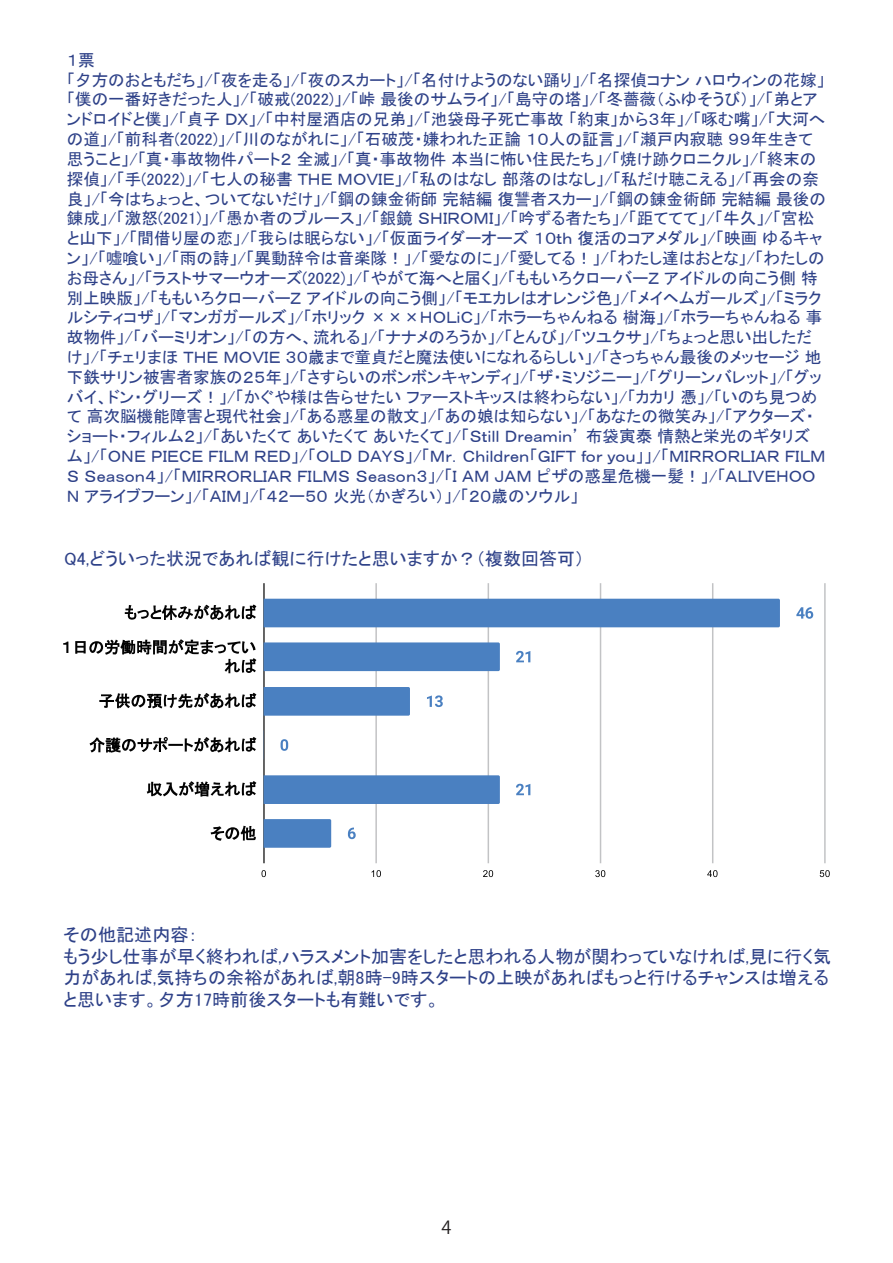
<style>
.page{position:relative;width:893px;height:1263px;background:#fff}
.page>*{position:absolute;margin:0;border:0;box-sizing:border-box;transform-origin:0 0}
.t1{font:18px/21.6px "MS P Gothic";color:#2e4188}
.t2{font:18px "Koz Go Pr 6 N";color:#231f20}
.t3{font:16.5px/19.8px "MS P Gothic";color:#2e4188}
</style>
<div class="page">
<hr style="left:263px;top:583px;width:2px;height:280px;background:#343434">
<hr style="left:375px;top:583px;width:2px;height:280px;background:#c2c3c5">
<hr style="left:488px;top:583px;width:1px;height:280px;background:#c2c3c5">
<hr style="left:600px;top:583px;width:1px;height:280px;background:#c2c3c5">
<hr style="left:712px;top:583px;width:1px;height:280px;background:#c2c3c5">
<hr style="left:824px;top:583px;width:2px;height:280px;background:#c2c3c5">
<svg style="left:264px;top:597px;width:516px;height:32px;background:#5c8cc7"></svg>
<svg style="left:264px;top:641px;width:236px;height:32px;background:#5c8dc7"></svg>
<svg style="left:264px;top:685px;width:146px;height:32px;background:#5c8dc7"></svg>
<svg style="left:264px;top:731px;width:1px;height:28px"></svg>
<svg style="left:264px;top:774px;width:236px;height:31px;background:#5789c5"></svg>
<svg style="left:264px;top:817px;width:68px;height:32px;background:#5e8ec7"></svg>
<svg style="left:796px;top:607px;width:18px;height:12px"></svg>
<svg style="left:516px;top:650px;width:15px;height:13px"></svg>
<svg style="left:427px;top:695px;width:16px;height:13px"></svg>
<svg style="left:280px;top:739px;width:9px;height:12px"></svg>
<svg style="left:516px;top:783px;width:15px;height:13px"></svg>
<svg style="left:347px;top:827px;width:9px;height:13px"></svg>
<svg style="left:125px;top:604px;width:131px;height:16px"></svg>
<svg style="left:63px;top:639px;width:193px;height:34px"></svg>
<svg style="left:99px;top:693px;width:157px;height:15px"></svg>
<svg style="left:90px;top:737px;width:166px;height:16px"></svg>
<svg style="left:147px;top:781px;width:109px;height:16px"></svg>
<svg style="left:211px;top:826px;width:45px;height:15px"></svg>
<svg style="left:261px;top:870px;width:5px;height:7px"></svg>
<svg style="left:372px;top:870px;width:9px;height:7px"></svg>
<svg style="left:483px;top:870px;width:10px;height:7px"></svg>
<svg style="left:595px;top:870px;width:10px;height:7px"></svg>
<svg style="left:707px;top:870px;width:10px;height:7px"></svg>
<svg style="left:820px;top:870px;width:10px;height:7px"></svg>
<p class="t3" style="left:67px;top:50px;width:761px">１票<br>「夕方のおともだち」/「夜を走る」/「夜のスカート」/「名付けようのない踊り」/「名探偵コナン ハロウィンの花嫁」「僕の一番好きだった人」/「破戒(2022)」/「峠 最後のサムライ」/「島守の塔」/「冬薔薇（ふゆそうび）」/「弟とアンドロイドと僕」/「貞子 ＤＸ」/「中村屋酒店の兄弟」/「池袋母子死亡事故 「約束」から３年」/「啄む嘴」/「大河への道」/「前科者(2022)」/「川のながれに」/「石破茂・嫌われた正論 １０人の証言」/「瀬戸内寂聴 ９９年生きて思うこと」/「真・事故物件パート２ 全滅」/「真・事故物件 本当に怖い住民たち」/「焼け跡クロニクル」/「終末の探偵」/「手(2022)」/「七人の秘書 ＴＨＥ ＭＯＶＩＥ」/「私のはなし 部落のはなし」/「私だけ聴こえる」/「再会の奈良」/「今はちょっと、ついてないだけ」/「鋼の錬金術師 完結編 復讐者スカー」/「鋼の錬金術師 完結編 最後の錬成」/「激怒(2021)」/「愚か者のブルース」/「銀鏡 ＳＨＩＲＯＭＩ」/「吟ずる者たち」/「距ててて」/「牛久」/「宮松と山下」/「間借り屋の恋」/「我らは眠らない」/「仮面ライダーオーズ １０ｔｈ 復活のコアメダル」/「映画 ゆるキャン」/「嘘喰い」/「雨の詩」/「異動辞令は音楽隊！」/「愛なのに」/「愛してる！」/「わたし達はおとな」/「わたしのお母さん」/「ラストサマーウオーズ(2022)」/「やがて海へと届く」/「ももいろクローバーＺ アイドルの向こう側 特別上映版」/「ももいろクローバーＺ アイドルの向こう側」/「モエカレはオレンジ色」/「メイヘムガールズ」/「ミラクルシティコザ」/「マンガガールズ」/「ホリック ×××ＨＯＬｉＣ」/「ホラーちゃんねる 樹海」/「ホラーちゃんねる 事故物件」/「バーミリオン」/「の方へ、流れる」/「ナナメのろうか」/「とんび」/「ツユクサ」/「ちょっと思い出しただけ」/「チェリまほ ＴＨＥ ＭＯＶＩＥ ３０歳まで童貞だと魔法使いになれるらしい」/「さっちゃん最後のメッセージ 地下鉄サリン被害者家族の２５年」/「さすらいのボンボンキャンディ」/「ザ・ミソジニー」/「グリーンバレット」/「グッバイ、ドン・グリーズ！」/「かぐや様は告らせたい ファーストキッスは終わらない」/「カカリ 憑」/「いのち見つめて 高次脳機能障害と現代社会」/「ある惑星の散文」/「あの娘は知らない」/「あなたの微笑み」/「アクターズ・ショート・フィルム２」/「あいたくて あいたくて あいたくて」/「Ｓｔｉｌｌ Ｄｒｅａｍｉｎ’ 布袋寅泰 情熱と栄光のギタリズム」/「ＯＮＥ ＰＩＥＣＥ ＦＩＬＭ ＲＥＤ」/「ＯＬＤ ＤＡＹＳ」/「Ｍｒ．Ｃｈｉｌｄｒｅｎ「ＧＩＦＴ ｆｏｒ ｙｏｕ」」/「ＭＩＲＲＯＲＬＩＡＲ ＦＩＬＭＳ Ｓｅａｓｏｎ４」/「ＭＩＲＲＯＲＬＩＡＲ ＦＩＬＭＳ Ｓｅａｓｏｎ３」/「Ｉ ＡＭ ＪＡＭ ピザの惑星危機一髪！」/「ＡＬＩＶＥＨＯＯＮ アライブフーン」/「ＡＩＭ」/「４２ー５０ 火光（かぎろい）」/「２０歳のソウル」</p>
<p class="t1" style="left:64px;top:548px;width:521px">Q4,どういった状況であれば観に行けたと思いますか？（複数回答可）</p>
<p class="t1" style="left:63px;top:924px;width:769px">その他記述内容：<br>もう少し仕事が早く終われば,ハラスメント加害をしたと思われる人物が関わっていなければ,見に行く気力があれば,気持ちの余裕があれば,朝8時-9時スタートの上映があればもっと行けるチャンスは増えると思います。夕方17時前後スタートも有難いです。</p>
<p class="t2" style="left:441px;top:1217px;width:11px">4</p>
</div>
